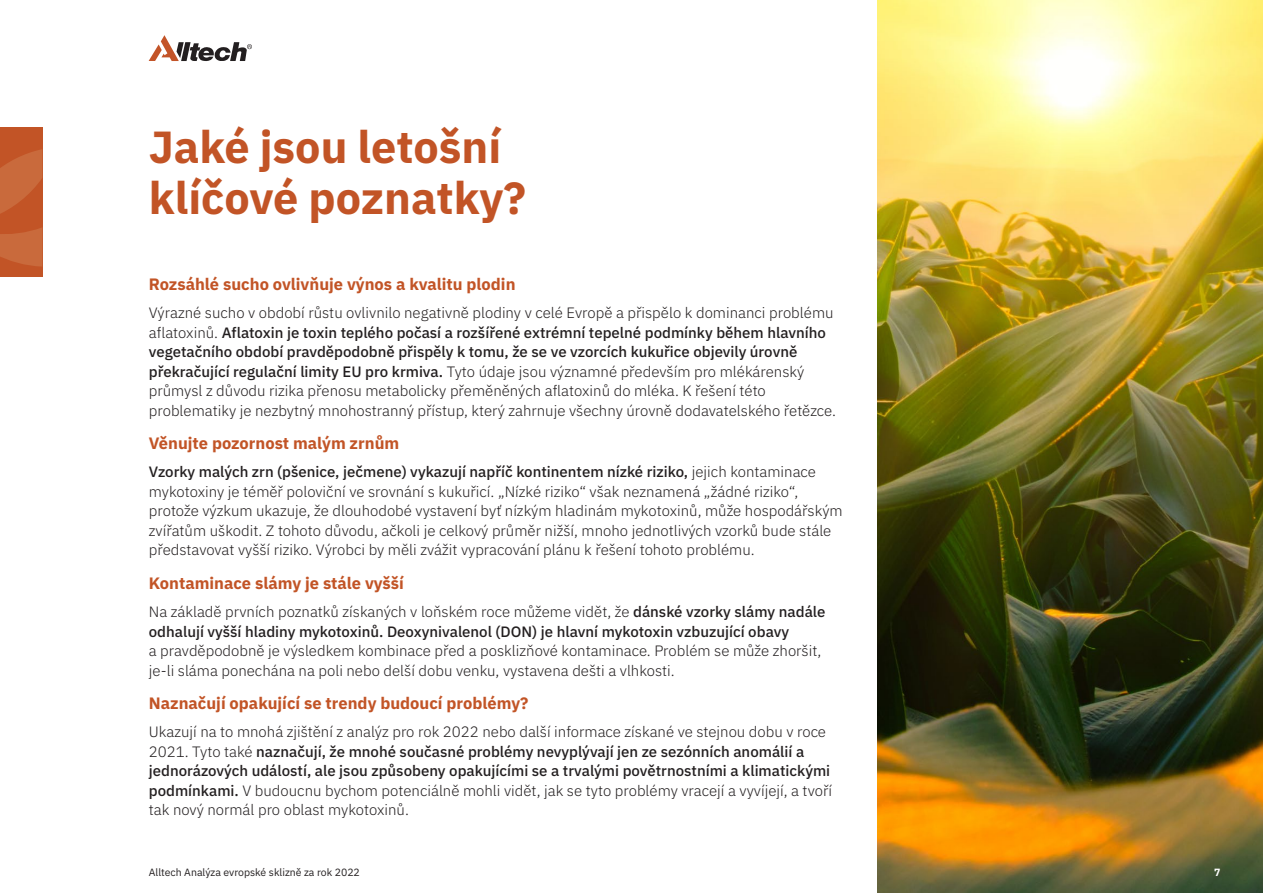
<style>
.page{position:relative;width:1263px;height:893px;background:#fff}
.page>*{position:absolute;margin:0;border:0;box-sizing:border-box;transform-origin:0 0}
.t1{font:700 45px/51px "IBM Plex Sans";color:#c25426}
.t2{font:700 16.5px "IBM Plex Sans";color:#c25426}
.t3{font:300 15px/19.5px "IBM Plex Sans";color:#231f20}
.t4{font:500 15px/19.5px "IBM Plex Sans";color:#231f20}
.t5{font:10.5px "IBM Plex Sans";color:#231f20}
.t6{font:700 10.5px "IBM Plex Sans";color:#fff}
.s1{font-weight:500}
.s2{font-weight:300}
</style>
<div class="page">
<img style="left:878px;top:0;width:385px;height:893px">
<div style="left:0;top:128px;width:43px;height:149px;background:#c25426"></div>
<svg style="left:0;top:149px;width:43px;height:118px"></svg>
<svg style="left:149px;top:35px;width:103px;height:26px"></svg>
<h1 class="t1" style="left:149px;top:117px;width:379px">Jaké jsou letošní klíčové poznatky?</h1>
<p class="t2" style="left:149px;top:271px;width:368px">Rozsáhlé sucho ovlivňuje výnos a kvalitu plodin</p>
<p class="t3" style="left:149px;top:302px;width:689px">Výrazné sucho v období růstu ovlivnilo negativně plodiny v celé Evropě a přispělo k dominanci problému aflatoxinů. <span class="s1">Aflatoxin je toxin teplého počasí a rozšířené extrémní tepelné podmínky během hlavního vegetačního období pravděpodobně přispěly k tomu, že se ve vzorcích kukuřice objevily úrovně překračující regulační limity EU pro krmiva.</span> Tyto údaje jsou významné především pro mlékárenský průmysl z důvodu rizika přenosu metabolicky přeměněných aflatoxinů do mléka. K řešení této problematiky je nezbytný mnohostranný přístup, který zahrnuje všechny úrovně dodavatelského řetězce.</p>
<p class="t2" style="left:149px;top:430px;width:252px">Věnujte pozornost malým zrnům</p>
<p class="t3" style="left:149px;top:461px;width:695px"><span class="s1">Vzorky malých zrn (pšenice, ječmene) vykazují napříč kontinentem nízké riziko,</span> jejich kontaminace mykotoxiny je téměř poloviční ve srovnání s kukuřicí. „Nízké riziko“ však neznamená „žádné riziko“, protože výzkum ukazuje, že dlouhodobé vystavení byť nízkým hladinám mykotoxinů, může hospodářským zvířatům uškodit. Z tohoto důvodu, ačkoli je celkový průměr nižší, mnoho jednotlivých vzorků bude stále představovat vyšší riziko. Výrobci by měli zvážit vypracování plánu k řešení tohoto problému.</p>
<p class="t2" style="left:149px;top:570px;width:256px">Kontaminace slámy je stále vyšší</p>
<p class="t4" style="left:149px;top:601px;width:678px"><span class="s2">Na základě prvních poznatků získaných v loňském roce můžeme vidět, že</span> dánské vzorky slámy nadále odhalují vyšší hladiny mykotoxinů. Deoxynivalenol (DON) je hlavní mykotoxin vzbuzující obavy</p>
<p class="t3" style="left:149px;top:640px;width:674px">a pravděpodobně je výsledkem kombinace před a posklizňové kontaminace. Problém se může zhoršit, je-li sláma ponechána na poli nebo delší dobu venku, vystavena dešti a vlhkosti.</p>
<p class="t2" style="left:149px;top:690px;width:381px">Naznačují opakující se trendy budoucí problémy?</p>
<p class="t3" style="left:149px;top:721px;width:685px">Ukazují na to mnohá zjištění z analýz pro rok 2022 nebo další informace získané ve stejnou dobu v roce 2021. Tyto také <span class="s1">naznačují, že mnohé současné problémy nevyplývají jen ze sezónních anomálií a jednorázových událostí, ale jsou způsobeny opakujícími se a trvalými povětrnostními a klimatickými podmínkami.</span> V budoucnu bychom potenciálně mohli vidět, jak se tyto problémy vracejí a vyvíjejí, a tvoří tak nový normál pro oblast mykotoxinů.</p>
<p class="t5" style="left:149px;top:864px;width:213px">Alltech Analýza evropské sklizně za rok 2022</p>
<p class="t6" style="left:1214px;top:864px;width:8px">7</p>
</div>
